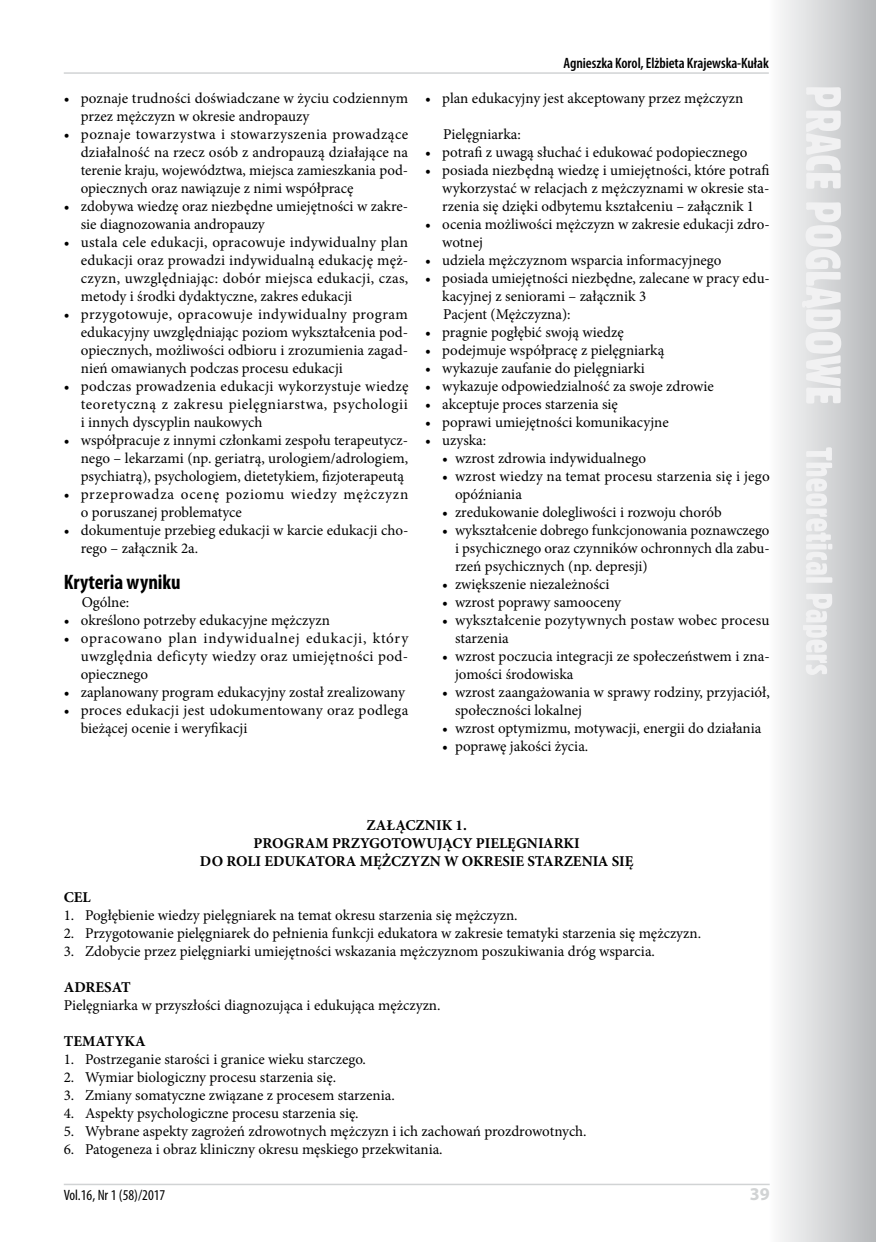
<style>
.page{position:relative;width:876px;height:1242px;background:#fff}
.page>*{position:absolute;margin:0;border:0;box-sizing:border-box;transform-origin:0 0}
.t1{font:700 condensed 21px "Myriad Pro";color:#000}
.t2{font:700 18px "Myriad Pro";color:#d1d3d4}
.t3{font:15px/18px "Minion Pro";color:#000}
.t4{font:700 15px/18px "Minion Pro";color:#000;text-align:center}
.t5{font:15px/18px "Minion Pro";letter-spacing:.045em;color:#000}
.t6{font:600 condensed 15px "Myriad Pro";letter-spacing:-.005em;color:#000}
.t7{font:condensed 15px "Myriad Pro";color:#000}
</style>
<div class="page">
<svg style="left:780px;top:0;width:96px;height:1242px;background:#d5d5d7"></svg>
<svg style="left:802px;top:87px;width:39px;height:588px"></svg>
<hr style="left:64px;top:1183px;width:706px;height:2px;background:#d1d3d4">
<hr style="left:64px;top:72px;width:705px;height:2px;background:#d1d3d4">
<p class="t3" style="left:81px;top:89px;width:329px;text-indent:-17px">• poznaje trudności doświadczane w życiu codziennym przez mężczyzn w okresie andropauzy</p>
<p class="t3" style="left:81px;top:125px;width:329px;text-align:justify;text-indent:-17px">• poznaje towarzystwa i stowarzyszenia prowadzące działalność na rzecz osób z andropauzą działające na terenie kraju, województwa, miejsca zamieszkania pod&shy;opiecznych oraz nawiązuje z nimi współpracę</p>
<p class="t3" style="left:81px;top:197px;width:329px;text-indent:-17px">• zdobywa wiedzę oraz niezbędne umiejętności w zakre&shy;sie diagnozowania andropauzy</p>
<p class="t3" style="left:81px;top:233px;width:329px;text-align:justify;text-indent:-17px">• ustala cele edukacji, opracowuje indywidualny plan edukacji oraz prowadzi indywidualną edukację męż&shy;czyzn, uwzględniając: dobór miejsca edukacji, czas, metody i środki dydaktyczne, zakres edukacji</p>
<p class="t3" style="left:81px;top:305px;width:329px;text-align:justify;text-indent:-17px">• przygotowuje, opracowuje indywidualny program edukacyjny uwzględniając poziom wykształcenia pod&shy;opiecznych, możliwości odbioru i zrozumienia zagad&shy;nień omawianych podczas procesu edukacji</p>
<p class="t3" style="left:81px;top:377px;width:329px;text-align:justify;text-indent:-17px">• podczas prowadzenia edukacji wykorzystuje wiedzę teoretyczną z zakresu pielęgniarstwa, psychologii i innych dyscyplin naukowych</p>
<p class="t3" style="left:81px;top:431px;width:329px;text-align:justify;text-indent:-17px">• współpracuje z innymi członkami zespołu terapeutycz&shy;nego – lekarzami (np. geriatrą, urologiem/adrologiem, psychiatrą), psychologiem, dietetykiem, fizjoterapeutą</p>
<p class="t5" style="left:81px;top:485px;width:329px;text-indent:-17px">• przeprowadza ocenę poziomu wiedzy mężczyzn o poruszanej problematyce</p>
<p class="t3" style="left:81px;top:521px;width:329px;text-indent:-17px">• dokumentuje przebieg edukacji w karcie edukacji cho&shy;rego – załącznik 2a.</p>
<h1 class="t1" style="left:64px;top:569px;width:118px">Kryteria wyniku</h1>
<p class="t3" style="left:82px;top:593px;width:49px">Ogólne:</p>
<p class="t3" style="left:64px;top:611px;width:268px">• określono potrzeby edukacyjne mężczyzn</p>
<p class="t3" style="left:81px;top:629px;width:329px;text-align:justify;text-indent:-17px">• opracowano plan indywidualnej edukacji, który uwzględnia deficyty wiedzy oraz umiejętności pod&shy;opiecznego</p>
<p class="t3" style="left:64px;top:683px;width:343px">• zaplanowany program edukacyjny został zrealizowany</p>
<p class="t3" style="left:81px;top:701px;width:329px;text-indent:-17px">• proces edukacji jest udokumentowany oraz podlega bieżącej ocenie i weryfikacji</p>
<p class="t6" style="left:563px;top:54px;width:207px">Agnieszka Korol, Elżbieta Krajewska-Kułak</p>
<p class="t3" style="left:425px;top:89px;width:319px">• plan edukacyjny jest akceptowany przez mężczyzn</p>
<p class="t3" style="left:443px;top:125px;width:79px">Pielęgniarka:</p>
<p class="t3" style="left:425px;top:143px;width:324px">• potrafi z uwagą słuchać i edukować podopiecznego</p>
<p class="t3" style="left:442px;top:161px;width:329px;text-align:justify;text-indent:-17px">• posiada niezbędną wiedzę i umiejętności, które potrafi wykorzystać w relacjach z mężczyznami w okresie sta&shy;rzenia się dzięki odbytemu kształceniu – załącznik 1</p>
<p class="t3" style="left:442px;top:215px;width:329px;text-indent:-17px">• ocenia możliwości mężczyzn w zakresie edukacji zdro&shy;wotnej</p>
<p class="t3" style="left:425px;top:251px;width:298px">• udziela mężczyznom wsparcia informacyjnego</p>
<p class="t3" style="left:442px;top:269px;width:329px;text-indent:-17px">• posiada umiejętności niezbędne, zalecane w pracy edu&shy;kacyjnej z seniorami – załącznik 3<br>Pacjent (Mężczyzna):</p>
<p class="t3" style="left:425px;top:323px;width:200px">• pragnie pogłębić swoją wiedzę</p>
<p class="t3" style="left:425px;top:341px;width:241px">• podejmuje współpracę z pielęgniarką</p>
<p class="t3" style="left:425px;top:359px;width:221px">• wykazuje zaufanie do pielęgniarki</p>
<p class="t3" style="left:425px;top:377px;width:290px">• wykazuje odpowiedzialność za swoje zdrowie</p>
<p class="t3" style="left:425px;top:395px;width:194px">• akceptuje proces starzenia się</p>
<p class="t3" style="left:425px;top:413px;width:245px">• poprawi umiejętności komunikacyjne</p>
<p class="t3" style="left:425px;top:431px;width:63px">• uzyska:</p>
<p class="t3" style="left:442px;top:449px;width:205px">• wzrost zdrowia indywidualnego</p>
<p class="t3" style="left:455px;top:467px;width:316px;text-indent:-13px">• wzrost wiedzy na temat procesu starzenia się i jego opóźniania</p>
<p class="t3" style="left:442px;top:503px;width:281px">• zredukowanie dolegliwości i rozwoju chorób</p>
<p class="t3" style="left:455px;top:521px;width:316px;text-align:justify;text-indent:-13px">• wykształcenie dobrego funkcjonowania poznawczego i psychicznego oraz czynników ochronnych dla zabu&shy;rzeń psychicznych (np. depresji)</p>
<p class="t3" style="left:442px;top:575px;width:169px">• zwiększenie niezależności</p>
<p class="t3" style="left:442px;top:593px;width:180px">• wzrost poprawy samooceny</p>
<p class="t3" style="left:455px;top:611px;width:316px;text-indent:-13px">• wykształcenie pozytywnych postaw wobec procesu starzenia</p>
<p class="t3" style="left:455px;top:647px;width:316px;text-indent:-13px">• wzrost poczucia integracji ze społeczeństwem i zna&shy;jomości środowiska</p>
<p class="t3" style="left:455px;top:683px;width:316px;text-indent:-13px">• wzrost zaangażowania w sprawy rodziny, przyjaciół, społeczności lokalnej</p>
<p class="t3" style="left:442px;top:719px;width:321px">• wzrost optymizmu, motywacji, energii do działania</p>
<p class="t3" style="left:442px;top:737px;width:148px">• poprawę jakości życia.</p>
<p class="t4" style="left:200px;top:815px;width:435px">ZAŁĄCZNIK 1.<br>PROGRAM PRZYGOTOWUJĄCY PIELĘGNIARKI<br>DO ROLI EDUKATORA MĘŻCZYZN W OKRESIE STARZENIA SIĘ</p>
<p class="t4" style="left:64px;top:887px;width:29px">CEL</p>
<p class="t3" style="left:64px;top:906px;width:455px">1. Pogłębienie wiedzy pielęgniarek na temat okresu starzenia się mężczyzn.</p>
<p class="t3" style="left:64px;top:924px;width:639px">2. Przygotowanie pielęgniarek do pełnienia funkcji edukatora w zakresie tematyki starzenia się mężczyzn.</p>
<p class="t3" style="left:64px;top:942px;width:593px">3. Zdobycie przez pielęgniarki umiejętności wskazania mężczyznom poszukiwania dróg wsparcia.</p>
<p class="t4" style="left:64px;top:977px;width:69px">ADRESAT</p>
<p class="t3" style="left:64px;top:996px;width:378px">Pielęgniarka w przyszłości diagnozująca i edukująca mężczyzn.</p>
<p class="t4" style="left:64px;top:1031px;width:83px">TEMATYKA</p>
<p class="t3" style="left:64px;top:1050px;width:304px">1. Postrzeganie starości i granice wieku starczego.</p>
<p class="t3" style="left:64px;top:1068px;width:274px">2. Wymiar biologiczny procesu starzenia się.</p>
<p class="t3" style="left:64px;top:1086px;width:333px">3. Zmiany somatyczne związane z procesem starzenia.</p>
<p class="t3" style="left:64px;top:1104px;width:296px">4. Aspekty psychologiczne procesu starzenia się.</p>
<p class="t3" style="left:64px;top:1122px;width:524px">5. Wybrane aspekty zagrożeń zdrowotnych mężczyzn i ich zachowań prozdrowotnych.</p>
<p class="t3" style="left:64px;top:1140px;width:380px">6. Patogeneza i obraz kliniczny okresu męskiego przekwitania.</p>
<p class="t7" style="left:64px;top:1186px;width:103px">Vol.16, Nr 1 (58)/2017</p>
<p class="t2" style="left:750px;top:1182px;width:21px">39</p>
</div>
